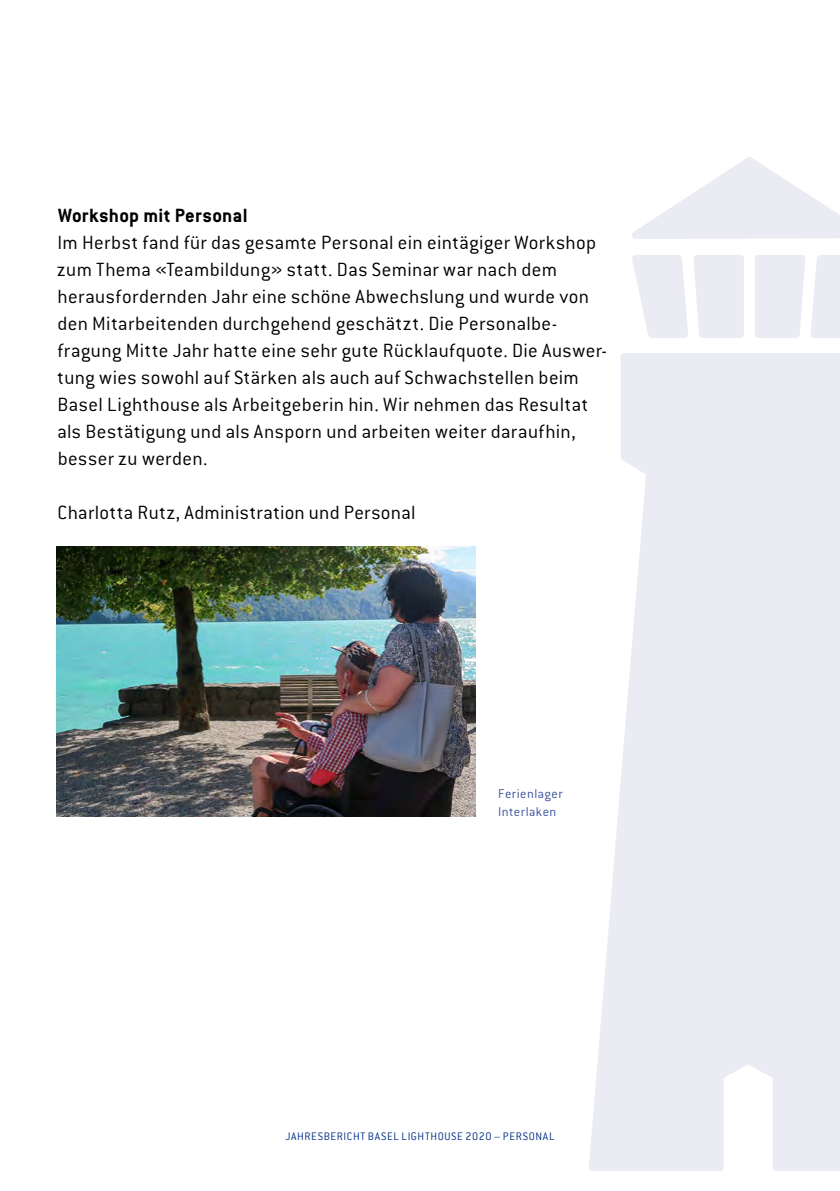
<style>
.page{position:relative;width:840px;height:1191px;background:#fff}
.page>*{position:absolute;margin:0;border:0;box-sizing:border-box;transform-origin:0 0}
.t1{font:300 21px/27px "Conduit ITC";letter-spacing:.02em;color:#000}
.t2{font:700 21px "Conduit ITC";letter-spacing:.015em;color:#000}
.t3{font:300 14px/18px "Conduit ITC";letter-spacing:.03em;color:#3c539f}
.t4{font:300 12px "Conduit ITC";letter-spacing:.055em;color:#002f87}
</style>
<div class="page">
<svg style="left:589px;top:353px;width:250px;height:818px;background:#ededf5"></svg>
<svg style="left:632px;top:157px;width:207px;height:82px"></svg>
<svg style="left:632px;top:255px;width:55px;height:83px"></svg>
<div style="left:693px;top:255px;width:50px;height:83px;background:#ebebf4"></div>
<svg style="left:811px;top:255px;width:28px;height:83px;background:#ededf5"></svg>
<div style="left:755px;top:255px;width:49px;height:83px;background:#ebebf4"></div>
<img style="left:57px;top:546px;width:418px;height:270px">
<p class="t2" style="left:58px;top:203px;width:191px">Workshop mit Personal</p>
<p class="t1" style="left:57px;top:229px;width:551px">Im Herbst fand für das gesamte Personal ein eintägiger Workshop zum Thema «Teambildung» statt. Das Seminar war nach dem herausfordernden Jahr eine schöne Abwechslung und wurde von den Mitarbeitenden durchgehend geschätzt. Die Personalbe&shy;fragung Mitte Jahr hatte eine sehr gute Rücklaufquote. Die Auswer&shy;tung wies sowohl auf Stärken als auch auf Schwachstellen beim Basel Lighthouse als Arbeitgeberin hin. Wir nehmen das Resultat als Bestätigung und als Ansporn und arbeiten weiter daraufhin, besser zu werden.</p>
<p class="t1" style="left:57px;top:499px;width:359px">Charlotta Rutz, Administration und Personal</p>
<p class="t3" style="left:498px;top:785px;width:66px">Ferienlager<br>Interlaken</p>
<p class="t4" style="left:285px;top:1130px;width:232px">JAHRESBERICHT BASEL LIGHTHOUSE 2020 – Personal</p>
</div>
